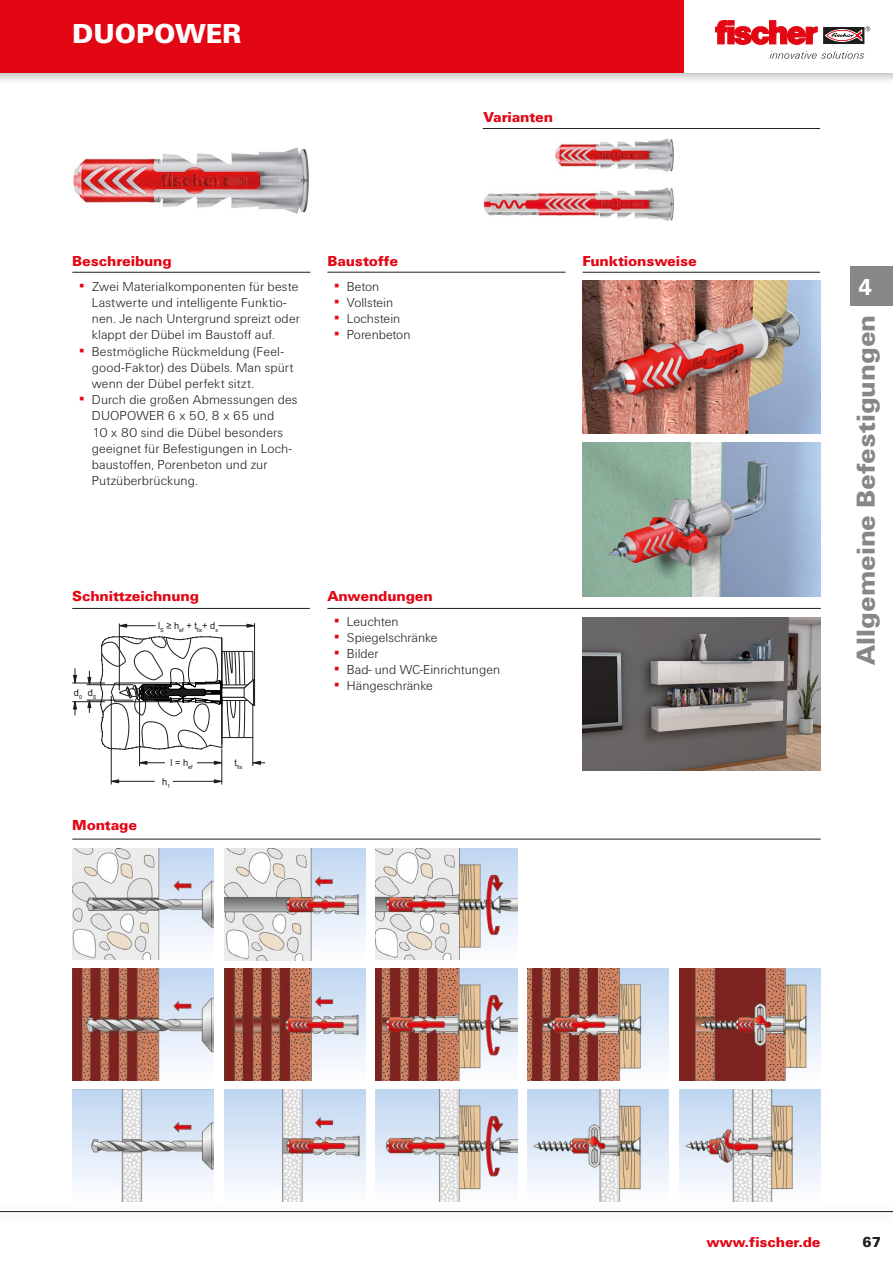
<style>
.page{position:relative;width:893px;height:1263px;background:#fff}
.page>*{position:absolute;margin:0;border:0;box-sizing:border-box;transform-origin:0 0}
.t1{font:900 28.5px "Fi We";color:#fff}
.t2{font:900 27px "Fi We";color:#878787}
.t3{font:900 24px "Fi We";color:#fff;scale:.88 1}
.t4{font:900 15px "Fi We";letter-spacing:-.01em;color:#e30613}
.t5{font:900 15px "Fi We";color:#1d1d1b}
.t6{font:300 13.5px/16.2px "Fi We";letter-spacing:.005em;color:#1d1d1b}
.t7{font:9.75px "Arial";color:#1d1d1b;scale:.95 1}
.t8{font:5.7px "Arial";color:#1d1d1b;scale:.95 1}
.s1{font-weight:400;color:#e30613}
</style>
<div class="page">
<div style="left:0;top:0;width:893px;height:86px;background:#1d1d1b;opacity:.4"></div>
<div style="left:0;top:0;width:893px;height:72px;background:#e30613"></div>
<hr style="left:0;top:1211px;width:893px;height:1px;background:#1d1d1b">
<div style="left:685px;top:0;width:208px;height:72px;background:#fff"></div>
<svg style="left:823px;top:27px;width:41px;height:17px"></svg>
<svg style="left:715px;top:21px;width:102px;height:24px"></svg>
<svg style="left:825px;top:26px;width:45px;height:15px"></svg>
<svg style="left:769px;top:51px;width:95px;height:8px"></svg>
<div style="left:850px;top:266px;width:43px;height:39px;background:#878787"></div>
<img style="left:583px;top:443px;width:238px;height:153px">
<img style="left:583px;top:281px;width:238px;height:153px">
<img style="left:483px;top:138px;width:191px;height:83px">
<hr style="left:72px;top:839px;width:749px;height:1px;background:#1d1d1b">
<hr style="left:72px;top:272px;width:238px;height:1px;background:#1d1d1b">
<hr style="left:483px;top:128px;width:337px;height:1px;background:#1d1d1b">
<hr style="left:583px;top:272px;width:237px;height:1px;background:#1d1d1b">
<hr style="left:72px;top:608px;width:238px;height:1px;background:#1d1d1b">
<hr style="left:327px;top:608px;width:494px;height:1px;background:#1d1d1b">
<hr style="left:327px;top:272px;width:239px;height:1px;background:#1d1d1b">
<img style="left:73px;top:147px;width:236px;height:67px">
<img style="left:583px;top:617px;width:237px;height:153px">
<hr style="left:72px;top:701px;width:33px;height:1px;background:#1d1d1b">
<hr style="left:72px;top:683px;width:33px;height:1px;background:#1d1d1b">
<hr style="left:111px;top:696px;width:1px;height:88px;background:#1d1d1b">
<hr style="left:222px;top:749px;width:1px;height:35px;background:#1d1d1b">
<svg style="left:73px;top:668px;width:4px;height:16px"></svg>
<svg style="left:73px;top:701px;width:4px;height:14px"></svg>
<svg style="left:84px;top:623px;width:181px;height:160px"></svg>
<img style="left:72px;top:848px;width:141px;height:112px">
<img style="left:224px;top:848px;width:141px;height:112px">
<img style="left:376px;top:848px;width:141px;height:112px">
<img style="left:72px;top:969px;width:141px;height:112px">
<img style="left:224px;top:969px;width:141px;height:112px">
<img style="left:376px;top:969px;width:141px;height:112px">
<img style="left:528px;top:969px;width:141px;height:112px">
<img style="left:680px;top:969px;width:141px;height:112px">
<img style="left:72px;top:1090px;width:141px;height:111px">
<img style="left:224px;top:1090px;width:141px;height:111px">
<img style="left:376px;top:1090px;width:141px;height:111px">
<img style="left:528px;top:1090px;width:141px;height:111px">
<img style="left:680px;top:1090px;width:141px;height:111px">
<h1 class="t1" style="left:72px;top:17px;width:171px">DUOPOWER</h1>
<p class="t4" style="left:484px;top:108px;width:71px">Varianten</p>
<p class="t4" style="left:72px;top:253px;width:101px">Beschreibung</p>
<p class="t6" style="left:92px;top:278px;width:210px;text-indent:-13px"><span class="s1">▪</span> Zwei Materialkomponenten für beste Lastwerte und intelligente Funktio&shy;nen. Je nach Untergrund spreizt oder klappt der Dübel im Baustoff auf.</p>
<p class="t6" style="left:92px;top:343px;width:203px;text-indent:-13px"><span class="s1">▪</span> Bestmögliche Rückmeldung (Feel&shy;good-Faktor) des Dübels. Man spürt wenn der Dübel perfekt sitzt.</p>
<p class="t6" style="left:92px;top:392px;width:207px;text-indent:-13px"><span class="s1">▪</span> Durch die großen Abmessungen des<br>DUOPOWER 6 x 50, 8 x 65 und<br>10 x 80 sind die Dübel besonders geeignet für Befestigungen in Loch&shy;baustoffen, Porenbeton und zur<br>Putzüberbrückung.</p>
<p class="t4" style="left:327px;top:253px;width:72px">Baustoffe</p>
<p class="t6" style="left:334px;top:278px;width:47px"><span class="s1">▪</span> Beton</p>
<p class="t6" style="left:334px;top:295px;width:61px"><span class="s1">▪</span> Vollstein</p>
<p class="t6" style="left:334px;top:311px;width:68px"><span class="s1">▪</span> Lochstein</p>
<p class="t6" style="left:334px;top:327px;width:78px"><span class="s1">▪</span> Porenbeton</p>
<p class="t4" style="left:72px;top:587px;width:128px">Schnittzeichnung</p>
<p class="t7" style="left:74px;top:686px;width:10px">d<sub>0</sub></p>
<p class="t7" style="left:88px;top:686px;width:11px">d<sub>S</sub></p>
<p class="t7" style="left:158px;top:619px;width:64px">l<sub>S</sub> ≥ h<sub>ef</sub> + t<sub>fix</sub>+ d<sub>s</sub></p>
<p class="t4" style="left:72px;top:816px;width:67px">Montage</p>
<p class="t7" style="left:171px;top:756px;width:25px">l = h<sub>ef</sub></p>
<p class="t7" style="left:162px;top:775px;width:10px">h<sub>1</sub></p>
<p class="t8" style="left:235px;top:763px;width:10px"><sup>t</sup>fix</p>
<p class="t4" style="left:327px;top:587px;width:107px">Anwendungen</p>
<p class="t6" style="left:334px;top:613px;width:66px"><span class="s1">▪</span> Leuchten</p>
<p class="t6" style="left:334px;top:629px;width:105px"><span class="s1">▪</span> Spiegelschränke</p>
<p class="t6" style="left:334px;top:646px;width:46px"><span class="s1">▪</span> Bilder</p>
<p class="t6" style="left:334px;top:662px;width:167px"><span class="s1">▪</span> Bad- und WC-Einrichtungen</p>
<p class="t6" style="left:334px;top:678px;width:100px"><span class="s1">▪</span> Hängeschränke</p>
<p class="t4" style="left:583px;top:252px;width:116px">Funktionsweise</p>
<h3 class="t3" style="left:859px;top:273px;width:16px">4</h3>
<h2 class="t2" style="left:851px;top:665px;width:352px;rotate:-90deg">Allgemeine Befestigungen</h2>
<p class="t4" style="left:706px;top:1233px;width:116px">www.fischer.de</p>
<p class="t5" style="left:862px;top:1234px;width:20px">67</p>
</div>
